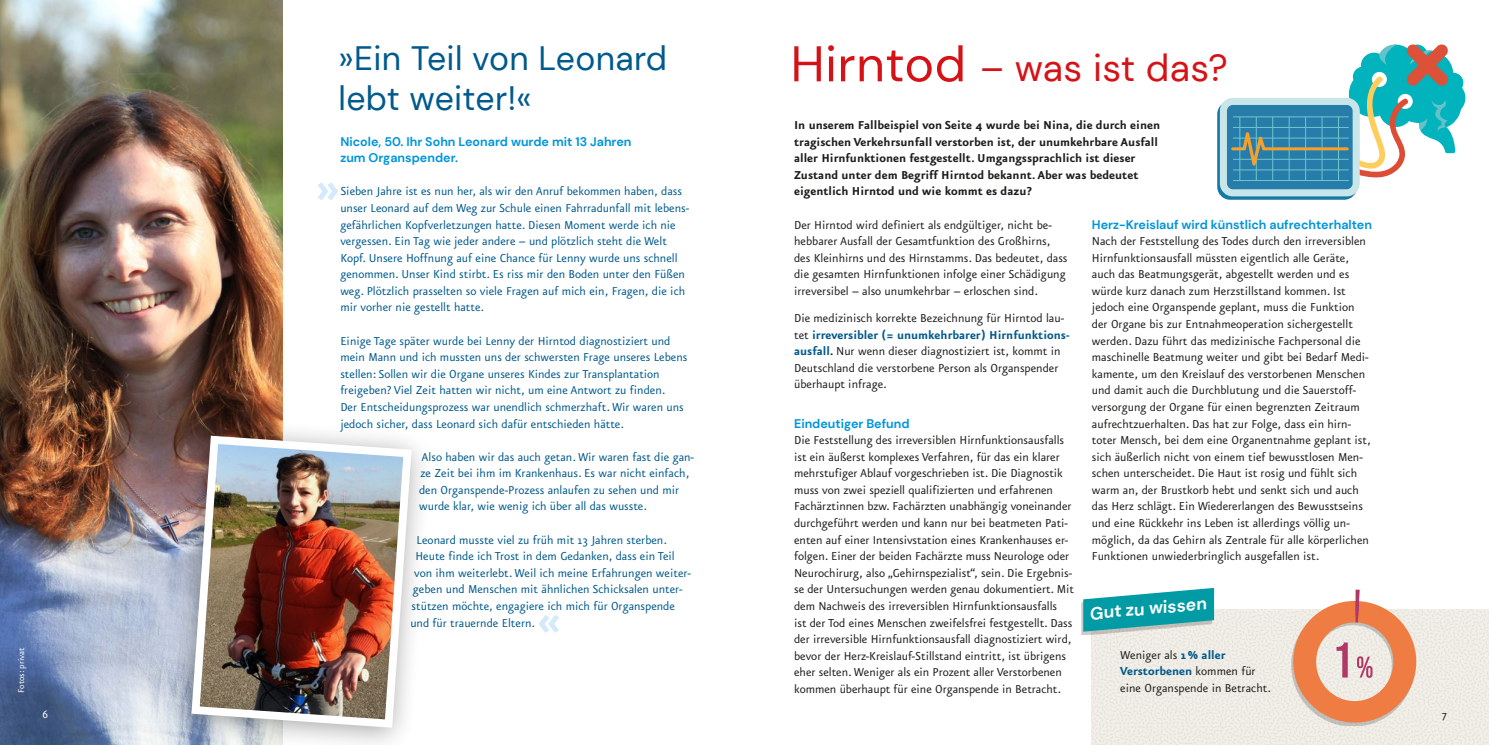
<style>
.page{position:relative;width:1489px;height:745px;background:#fff}
.page>*{position:absolute;margin:0;border:0;box-sizing:border-box;transform-origin:0 0}
.Copy_neu{font:700 55px "Eureka Sans";color:#d4eafa}
.Headline_1_Neu{font:37.5px "DM Sans";letter-spacing:.01em;color:#d51317}
.Headline_2{font:33.75px/40px "DM Sans";letter-spacing:.01em;color:#005a8c}
.Headl_schräg{font:700 17.5px "DM Sans";color:#fff}
.Copy_neu-2{font:13.75px/16.5px "Eureka Sans";color:#1d1d1b}
.Copy_neu-3{font:13.75px/16.5px "Eureka Sans";color:#005a8c}
.Copy_neu-4{font:700 13.75px/16.5px "Eureka Sans";color:#1d1d1b}
.Subhead_türkis{font:700 12.5px/16.5px "DM Sans";color:#0095db}
.Paginierung{font:12.5px "Eureka Sans";color:#fff}
.Paginierung-2{font:12.5px "Eureka Sans";color:#1d1d1b}
.BU_Erklärtext{font:10px "Eureka Sans";color:#fff}
.s1{font-size:50px}
.s2{font-weight:700;color:#005a8c}
.s3{font-weight:700}
</style>
<div class="page">
<img style="left:1091px;top:609px;width:397px;height:135px">
<img style="left:0;top:0;width:282px;height:744px">
<div style="left:165px;top:415px;width:268px;height:329px;background:#1d1d1b;opacity:.4"></div>
<img style="left:187px;top:431px;width:229px;height:300px">
<div style="left:1217px;top:101px;width:139px;height:99px;border:7px solid #1579a6;border-radius:9px"></div>
<div style="left:1223px;top:101px;width:132px;height:92px;background:#277daa;border-radius:9px"></div>
<div style="left:1219px;top:98px;width:140px;height:98px;border:7px solid #c8e6e9;border-radius:9px"></div>
<hr style="left:1232px;top:180px;width:116px;height:1px;background:#70c5cc">
<hr style="left:1338px;top:117px;width:1px;height:63px;background:#70c5cc">
<hr style="left:1321px;top:117px;width:1px;height:63px;background:#70c5cc">
<hr style="left:1288px;top:117px;width:1px;height:63px;background:#70c5cc">
<hr style="left:1305px;top:117px;width:1px;height:63px;background:#70c5cc">
<hr style="left:1272px;top:117px;width:1px;height:63px;background:#70c5cc">
<hr style="left:1255px;top:117px;width:1px;height:63px;background:#70c5cc">
<hr style="left:1239px;top:117px;width:1px;height:63px;background:#70c5cc">
<svg style="left:1231px;top:44px;width:234px;height:135px"></svg>
<div style="left:1081px;top:590px;width:131px;height:44px;background:#1d1d1b;opacity:.22"></div>
<svg style="left:1083px;top:588px;width:130px;height:43px;background:#3aaeb4"></svg>
<div style="left:1291px;top:603px;width:123px;height:122px;background:#1d1d1b;opacity:.22"></div>
<svg style="left:1293px;top:589px;width:132px;height:133px;background:#edbca3"></svg>
<p class="BU_Erklärtext" style="left:17px;top:692px;width:47px;rotate:-90deg">Fotos: privat</p>
<p class="Headline_2" style="left:338px;top:38px;width:330px">»Ein Teil von Leonard lebt weiter!«</p>
<p class="Subhead_türkis" style="left:340px;top:133px;width:293px">Nicole, 50. Ihr Sohn Leonard wurde mit 13 Jahren zum Organspender.</p>
<p class="Copy_neu" style="left:316px;top:159px;width:25px">»</p>
<p class="Copy_neu-3" style="left:340px;top:184px;width:350px">Sieben Jahre ist es nun her, als wir den Anruf bekommen haben, dass unser Leonard auf dem Weg zur Schule einen Fahrradunfall mit lebens&shy;gefährlichen Kopfverletzungen hatte. Diesen Moment werde ich nie vergessen. Ein Tag wie jeder andere – und plötzlich steht die Welt Kopf. Unsere Hoffnung auf eine Chance für Lenny wurde uns schnell genommen. Unser Kind stirbt. Es riss mir den Boden unter den Füßen weg. Plötzlich prasselten so viele Fragen auf mich ein, Fragen, die ich mir vorher nie gestellt hatte.</p>
<p class="Copy_neu-3" style="left:340px;top:333px;width:348px">Einige Tage später wurde bei Lenny der Hirntod diagnostiziert und mein Mann und ich mussten uns der schwersten Frage unseres Lebens stellen: Sollen wir die Organe unseres Kindes zur Transplantation freigeben? Viel Zeit hatten wir nicht, um eine Antwort zu finden.<br>Der Entscheidungsprozess war unendlich schmerzhaft. Wir waren uns jedoch sicher, dass Leonard sich dafür entschieden hätte.</p>
<p class="Copy_neu-3" style="left:419px;top:449px;width:276px">Also haben wir das auch getan. Wir waren fast die gan&shy;ze Zeit bei ihm im Krankenhaus. Es war nicht einfach, den Organspende-Prozess anlaufen zu sehen und mir wurde klar, wie wenig ich über all das wusste.</p>
<p class="Copy_neu-3" style="left:416px;top:531px;width:252px">Leonard musste viel zu früh mit 13 Jahren sterben.</p>
<p class="Copy_neu-3" style="left:415px;top:548px;width:261px">Heute finde ich Trost in dem Gedanken, dass ein Teil</p>
<p class="Copy_neu-3" style="left:414px;top:564px;width:278px">von ihm weiterlebt. Weil ich meine Erfahrungen weiter-</p>
<p class="Copy_neu-3" style="left:413px;top:581px;width:271px">geben und Menschen mit ähnlichen Schicksalen unter-</p>
<p class="Copy_neu-3" style="left:411px;top:598px;width:265px">stützen möchte, engagiere ich mich für Organspende</p>
<p class="Copy_neu-3" style="left:410px;top:614px;width:126px">und für trauernde Eltern.</p>
<p class="Copy_neu" style="left:537px;top:591px;width:25px">«</p>
<p class="Headline_1_Neu" style="left:790px;top:45px;width:439px"><span class="s1">Hirntod</span> – was ist das?</p>
<p class="Copy_neu-4" style="left:794px;top:117px;width:367px">In unserem Fallbeispiel von Seite 4 wurde bei Nina, die durch einen tragischen Verkehrsunfall verstorben ist, der unumkehrbare Ausfall aller Hirnfunktionen festgestellt. Umgangssprachlich ist dieser Zustand unter dem Begriff Hirntod bekannt. Aber was bedeutet eigentlich Hirntod und wie kommt es dazu?</p>
<p class="Copy_neu-2" style="left:794px;top:217px;width:275px">Der Hirntod wird definiert als endgültiger, nicht be&shy;hebbarer Ausfall der Gesamtfunktion des Großhirns, des Kleinhirns und des Hirnstamms. Das bedeutet, dass die gesamten Hirnfunktionen infolge einer Schädigung irreversibel – also unumkehrbar – erloschen sind.</p>
<p class="Copy_neu-2" style="left:794px;top:310px;width:277px">Die medizinisch korrekte Bezeichnung für Hirntod lau&shy;tet <span class="s2">irreversibler (= unumkehrbarer) Hirnfunktions&shy;ausfall</span><span class="s3">.</span> Nur wenn dieser diagnostiziert ist, kommt in Deutschland die verstorbene Person als Organspender überhaupt infrage.</p>
<p class="Subhead_türkis" style="left:794px;top:414px;width:117px">Eindeutiger Befund</p>
<p class="Copy_neu-2" style="left:794px;top:432px;width:281px">Die Feststellung des irreversiblen Hirnfunktionsausfalls ist ein äußerst komplexes Verfahren, für das ein klarer mehrstufiger Ablauf vorgeschrieben ist. Die Diagnostik muss von zwei speziell qualifizierten und erfahrenen Fachärztinnen bzw. Fachärzten unabhängig voneinander durchgeführt werden und kann nur bei beatmeten Pati&shy;enten auf einer Intensivstation eines Krankenhauses er&shy;folgen. Einer der beiden Fachärzte muss Neurologe oder Neurochirurg, also „Gehirnspezialist“, sein. Die Ergebnis&shy;se der Untersuchungen werden genau dokumentiert. Mit dem Nachweis des irreversiblen Hirnfunktionsausfalls<br>ist der Tod eines Menschen zweifelsfrei festgestellt. Dass der irreversible Hirnfunktionsausfall diagnostiziert wird, bevor der Herz-Kreislauf-Stillstand eintritt, ist übrigens eher selten. Weniger als ein Prozent aller Verstorbenen kommen überhaupt für eine Organspende in Betracht.</p>
<p class="Subhead_türkis" style="left:1091px;top:216px;width:281px">Herz-Kreislauf wird künstlich aufrechterhalten</p>
<p class="Copy_neu-2" style="left:1091px;top:233px;width:280px">Nach der Feststellung des Todes durch den irreversiblen Hirnfunktionsausfall müssten eigentlich alle Geräte, auch das Beatmungsgerät, abgestellt werden und es würde kurz danach zum Herzstillstand kommen. Ist jedoch eine Organspende geplant, muss die Funktion der Organe bis zur Entnahmeoperation sichergestellt werden. Dazu führt das medizinische Fachpersonal die maschinelle Beatmung weiter und gibt bei Bedarf Medi&shy;kamente, um den Kreislauf des verstorbenen Menschen und damit auch die Durchblutung und die Sauerstoff&shy;versorgung der Organe für einen begrenzten Zeitraum aufrechtzuerhalten. Das hat zur Folge, dass ein hirn&shy;toter Mensch, bei dem eine Organentnahme geplant ist, sich äußerlich nicht von einem tief bewusstlosen Men&shy;schen unterscheidet. Die Haut ist rosig und fühlt sich warm an, der Brustkorb hebt und senkt sich und auch das Herz schlägt. Ein Wiedererlangen des Bewusstseins und eine Rückkehr ins Leben ist allerdings völlig un&shy;möglich, da das Gehirn als Zentrale für alle körperlichen Funktionen unwiederbringlich ausgefallen ist.</p>
<p class="Headl_schräg" style="left:1088px;top:602px;width:119px;rotate:-5deg">Gut zu wissen</p>
<p class="Copy_neu-2" style="left:1120px;top:646px;width:152px">Weniger als <span class="s2">1% aller<br>Verstorbenen</span> kommen für eine Organspende in Betracht.</p>
<p class="Paginierung" style="left:43px;top:708px;width:7px">6</p>
<p class="Paginierung-2" style="left:1441px;top:708px;width:6px">7</p>
</div>
